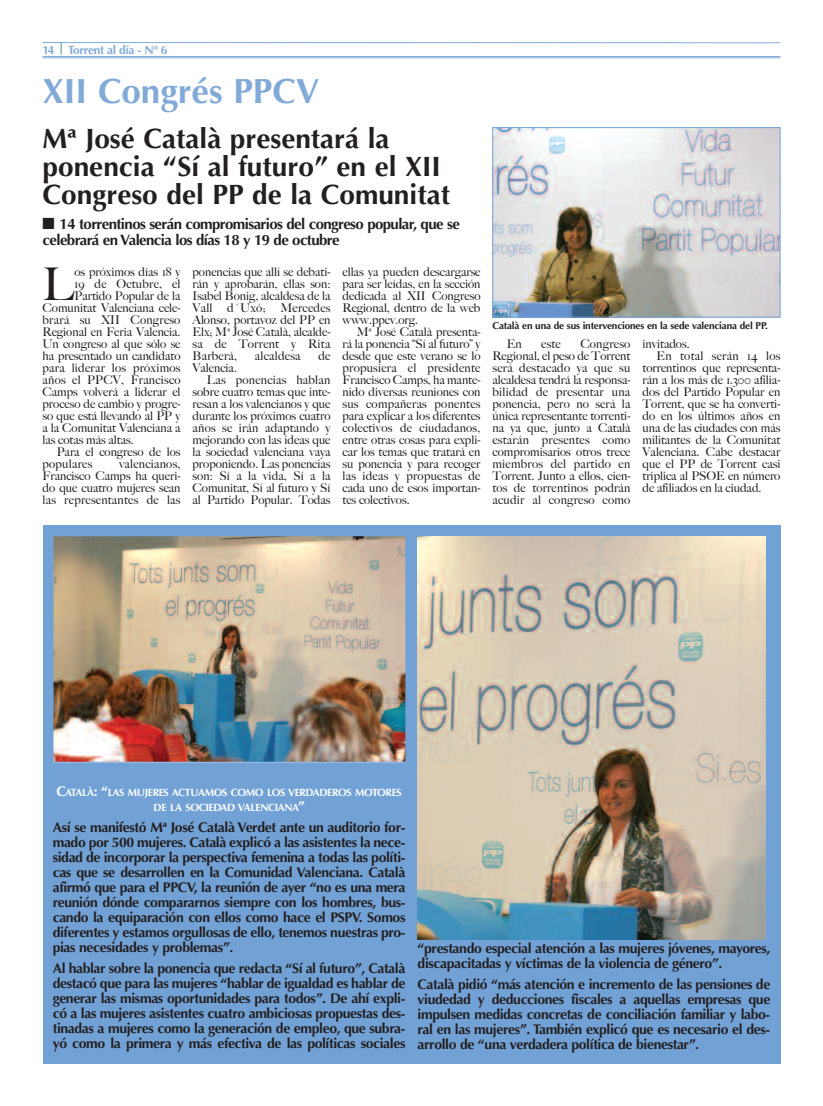
<style>
.page{position:relative;width:823px;height:1106px;background:#fff}
.page>*{position:absolute;margin:0;border:0;box-sizing:border-box;transform-origin:0 0}
.t1{font:500 45px "Big Caslon";color:#231f20}
.t2{font:700 35px "Optima";color:#82aad9}
.t3{font:700 28px/28px "Optima";color:#231f20}
.t4{font:700 15px/16px "Optima";letter-spacing:-.04em;color:#231f20}
.t5{font:700 14px/15px "Optima";letter-spacing:-.03em;color:#231f20;text-align:justify}
.t6{font:500 12px/12px "Big Caslon";color:#231f20;text-align:justify}
.t7{font:500 12px "Big Caslon";letter-spacing:.02em;color:#231f20}
.t8{font:700 12px "Optima";letter-spacing:-.03em;color:#82aad9}
.t9{font:700 10.5px/15px "Optima";letter-spacing:-.035em;color:#fff;text-align:center}
.t10{font:700 10px "Optima";letter-spacing:-.015em;color:#231f20}
.s1{font-size:14px}
</style>
<div class="page">
<hr style="left:43px;top:56px;width:737px;height:1px;background:#82aad9">
<hr style="left:43px;top:58px;width:737px;height:1px;background:#82aad9">
<hr style="left:43px;top:42px;width:737px;height:1px;background:#82aad9">
<div style="left:43px;top:525px;width:737px;height:538px;background:#72a1d5"></div>
<img style="left:55px;top:537px;width:349px;height:223px">
<div style="left:53px;top:535px;width:353px;height:227px;border:1px solid #72a1d5"></div>
<img style="left:417px;top:536px;width:348px;height:403px">
<img style="left:494px;top:129px;width:284px;height:186px">
<div style="left:492px;top:127px;width:288px;height:190px;border:1px solid #72a1d5"></div>
<p class="t8" style="left:43px;top:42px;width:126px">14 Torrent al día - Nº 6</p>
<h2 class="t2" style="left:43px;top:71px;width:278px">XII Congrés PPCV</h2>
<h3 class="t3" style="left:43px;top:124px;width:408px">Mª José Català presentará la ponencia “Sí al futuro” en el XII<br>Congreso del PP de la Comunitat</h3>
<p class="t4" style="left:43px;top:216px;width:418px">■ 14 torrentinos serán compromisarios del congreso popular, que se celebrará en Valencia los días 18 y 19 de octubre</p>
<h1 class="t1" style="left:43px;top:258px;width:33px">L</h1>
<p class="t6" style="left:74px;top:266px;width:107px">os próximos días 18 y</p>
<p class="t6" style="left:192px;top:266px;width:139px">ponencias que allí se debati&shy;rán y aprobarán, ellas son:<br>Isabel Bonig, alcaldesa de la Vall d´Uxó; Mercedes Alonso, portavoz del PP en Elx; Mª José Català, alcalde&shy;sa de Torrent y Rita Barberá,</p>
<p class="t6" style="left:342px;top:266px;width:139px">ellas ya pueden descargarse para ser leídas, en la sección dedicada al XII Congreso Regional, dentro de la web www.ppcv.org.</p>
<p class="t6" style="left:342px;top:326px;width:139px;text-indent:14px">Mª José Català presenta&shy;rá la ponencia “Sí al futuro” y desde que este verano se lo propusiera el presidente Francisco Camps, ha mante&shy;nido diversas reuniones con sus compañeras ponentes para explicar a los diferentes colectivos de ciudadanos, entre otras cosas para expli&shy;car los temas que tratará en su ponencia y para recoger las ideas y propuestas de cada uno de esos importan&shy;tes colectivos.</p>
<p class="t7" style="left:74px;top:277px;width:107px">19 de Octubre, el</p>
<p class="t6" style="left:74px;top:290px;width:107px">Partido Popular de la</p>
<p class="t6" style="left:43px;top:302px;width:139px">Comunitat Valenciana cele-</p>
<p class="t7" style="left:43px;top:313px;width:139px">brará su XII Congreso</p>
<p class="t6" style="left:43px;top:326px;width:139px">Regional en Feria Valencia.</p>
<p class="t6" style="left:43px;top:338px;width:139px">Un congreso al que sólo se</p>
<p class="t6" style="left:43px;top:350px;width:139px">ha presentado un candidato</p>
<p class="t7" style="left:43px;top:361px;width:139px">para liderar los próximos</p>
<p class="t7" style="left:43px;top:373px;width:139px">años el PPCV, Francisco</p>
<p class="t6" style="left:43px;top:386px;width:139px">Camps volverá a liderar el</p>
<p class="t6" style="left:43px;top:398px;width:139px">proceso de cambio y progre-</p>
<p class="t6" style="left:43px;top:410px;width:139px">so que está llevando al PP y</p>
<p class="t6" style="left:43px;top:422px;width:139px">a la Comunitat Valenciana a</p>
<p class="t6" style="left:43px;top:434px;width:92px">las cotas más altas.</p>
<p class="t6" style="left:57px;top:446px;width:125px">Para el congreso de los</p>
<p class="t7" style="left:43px;top:457px;width:51px">populares</p>
<p class="t7" style="left:255px;top:349px;width:47px">alcaldesa</p>
<p class="t6" style="left:318px;top:350px;width:14px">de</p>
<p class="t6" style="left:192px;top:362px;width:46px">Valencia.</p>
<p class="t7" style="left:206px;top:373px;width:125px">Las ponencias hablan</p>
<p class="t6" style="left:192px;top:386px;width:139px">sobre cuatro temas que inte-</p>
<p class="t6" style="left:192px;top:398px;width:139px">resan a los valencianos y que</p>
<p class="t6" style="left:192px;top:410px;width:139px">durante los próximos cuatro</p>
<p class="t7" style="left:192px;top:421px;width:139px">años se irán adaptando y</p>
<p class="t6" style="left:192px;top:434px;width:139px">mejorando con las ideas que</p>
<p class="t6" style="left:192px;top:446px;width:139px">la sociedad valenciana vaya</p>
<p class="t6" style="left:192px;top:458px;width:139px">proponiendo. Las ponencias</p>
<p class="t6" style="left:192px;top:470px;width:139px">son: Sí a la vida, Sí a la</p>
<p class="t6" style="left:192px;top:482px;width:139px">Comunitat, Sí al futuro y Sí</p>
<p class="t6" style="left:192px;top:494px;width:139px">al Partido Popular. Todas</p>
<p class="t6" style="left:43px;top:458px;width:139px;text-indent:76px">valencianos, Francisco Camps ha queri&shy;do que cuatro mujeres sean las representantes de las</p>
<p class="t10" style="left:492px;top:320px;width:277px">Català en una de sus intervenciones en la sede valenciana del PP.</p>
<p class="t6" style="left:492px;top:338px;width:139px;text-indent:88px">Congreso Regional, el peso de Torrent será destacado ya que su alcaldesa tendrá la responsa&shy;bilidad de presentar una ponencia, pero no será la única representante torrenti&shy;na ya que, junto a Català estarán presentes como compromisarios otros trece miembros del partido en Torrent. Junto a ellos, cien&shy;tos de torrentinos podrán acudir al congreso como</p>
<p class="t6" style="left:642px;top:338px;width:49px">invitados.</p>
<p class="t6" style="left:506px;top:338px;width:17px">En</p>
<p class="t6" style="left:541px;top:338px;width:21px">este</p>
<p class="t7" style="left:656px;top:349px;width:125px">En total serán 14 los</p>
<p class="t6" style="left:642px;top:362px;width:139px">torrentinos que representa-</p>
<p class="t6" style="left:642px;top:374px;width:139px">rán a los más de 1.300 afilia-</p>
<p class="t6" style="left:642px;top:386px;width:139px">dos del Partido Popular en</p>
<p class="t6" style="left:642px;top:398px;width:139px">Torrent, que se ha converti-</p>
<p class="t6" style="left:642px;top:410px;width:139px">do en los últimos años en</p>
<p class="t6" style="left:642px;top:422px;width:139px">una de las ciudades con más</p>
<p class="t6" style="left:642px;top:434px;width:139px">militantes de la Comunitat</p>
<p class="t6" style="left:642px;top:446px;width:139px">Valenciana. Cabe destacar</p>
<p class="t6" style="left:642px;top:458px;width:139px">que el PP de Torrent casi</p>
<p class="t6" style="left:642px;top:470px;width:139px">triplica al PSOE en número</p>
<p class="t6" style="left:642px;top:482px;width:120px">de afiliados en la ciudad.</p>
<p class="t9" style="left:57px;top:785px;width:346px"><span class="s1">C</span>ATALÀ<span class="s1">: “</span>LAS MUJERES ACTUAMOS COMO LOS VERDADEROS MOTORES<br>DE LA SOCIEDAD VALENCIANA<span class="s1">”</span></p>
<p class="t5" style="left:53px;top:819px;width:354px">Así se manifestó Mª José Català Verdet ante un auditorio for&shy;mado por 500 mujeres. Català explicó a las asistentes la nece&shy;sidad de incorporar la perspectiva femenina a todas las políti&shy;cas que se desarrollen en la Comunidad Valenciana. Català afirmó que para el PPCV, la reunión de ayer “no es una mera reunión dónde compararnos siempre con los hombres, bus&shy;cando la equiparación con ellos como hace el PSPV. Somos diferentes y estamos orgullosas de ello, tenemos nuestras pro&shy;pias necesidades y problemas”.</p>
<p class="t5" style="left:53px;top:960px;width:354px">Al hablar sobre la ponencia que redacta “Sí al futuro”, Català destacó que para las mujeres “hablar de igualdad es hablar de generar las mismas oportunidades para todos”. De ahí expli&shy;có a las mujeres asistentes cuatro ambiciosas propuestas des&shy;tinadas a mujeres como la generación de empleo, que subra&shy;yó como la primera y más efectiva de las políticas sociales</p>
<p class="t5" style="left:417px;top:940px;width:354px">“prestando especial atención a las mujeres jóvenes, mayores, discapacitadas y víctimas de la violencia de género”.</p>
<p class="t5" style="left:417px;top:976px;width:354px">Català pidió “más atención e incremento de las pensiones de viudedad y deducciones fiscales a aquellas empresas que impulsen medidas concretas de conciliación familiar y labo&shy;ral en las mujeres”. También explicó que es necesario el des&shy;arrollo de “una verdadera política de bienestar”.</p>
</div>
